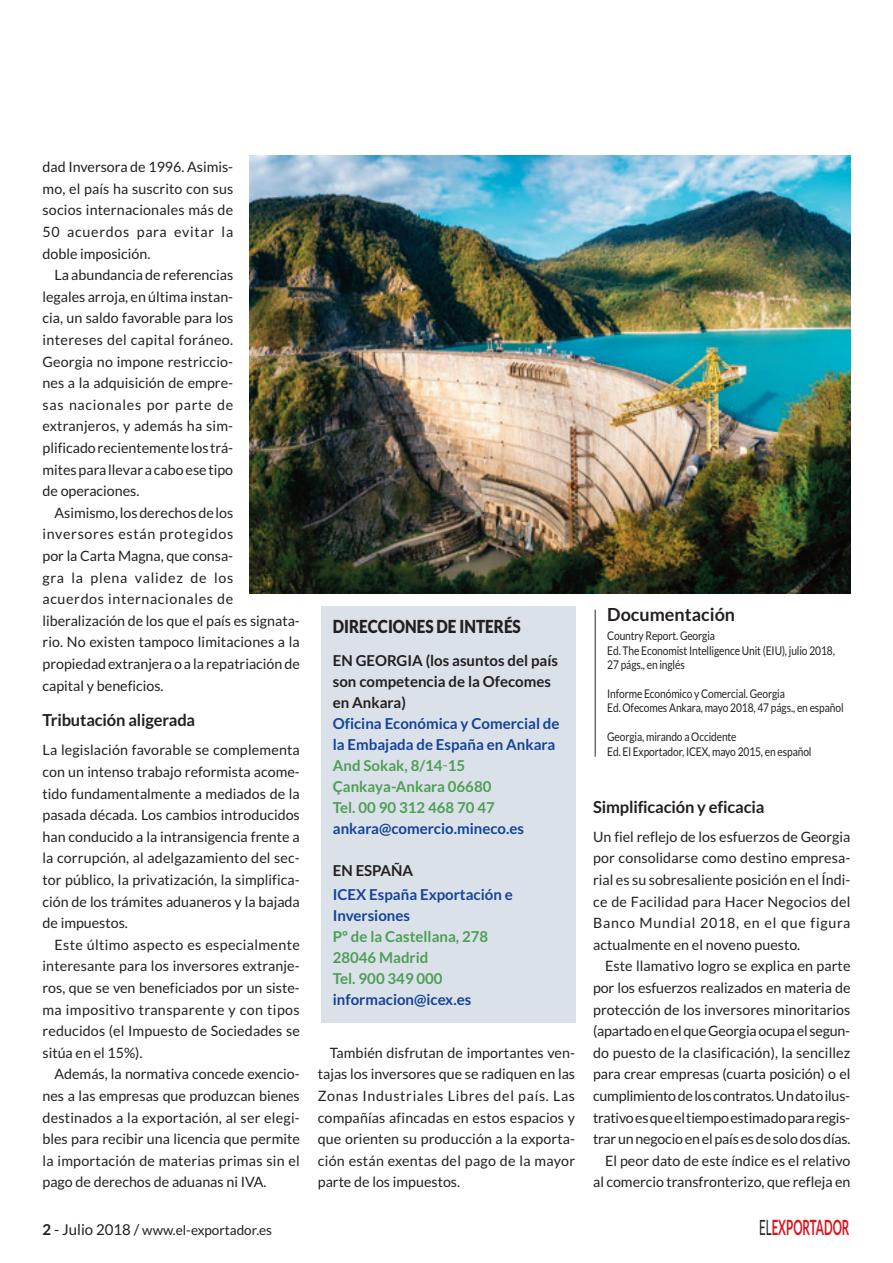
<style>
.page{position:relative;width:893px;height:1263px;background:#fff}
.page>*{position:absolute;margin:0;border:0;box-sizing:border-box;transform-origin:0 0}
.t1{font:700 21px "Lato";color:#d8171f;scale:.55 1}
.t2{font:900 18px "Lato";color:#231f20;scale:.85 1}
.t3{font:700 18px "Lato";color:#231f20}
.t4{font:700 16.5px "Lato";letter-spacing:-.01em;color:#231f20}
.t5{font:700 15px/21px "Lato";color:#154398}
.t6{font:700 15px/21px "Lato";color:#4e9e57}
.t7{font:14.25px/21.6px "Lato";color:#231f20;text-align:justify}
.t8{font:14.25px "Lato";letter-spacing:.05em;color:#231f20}
.t9{font:14.25px "Lato";letter-spacing:.03em;color:#231f20}
.t10{font:14.25px "Lato";letter-spacing:.025em;color:#231f20}
.t11{font:14.25px "Lato";letter-spacing:.045em;color:#231f20}
.t12{font:13.5px "Lato";color:#231f20}
.t13{font:12px/14.4px "Lato";letter-spacing:-.01em;color:#231f20;scale:.85 1}
.s1{color:#231f20}
.s2{color:#4e9e57}
.s3{font-family:"Noteworthy";font-weight:300;color:#4e9e57}
.s4{color:#154398}
.s5{font-weight:700;font-size:15px}
.s6{font-size:15px}
.s7{font-weight:400;color:#231f20}
</style>
<div class="page">
<div style="left:321px;top:606px;width:254px;height:417px;background:#dae1e9"></div>
<hr style="left:594px;top:610px;width:2px;height:147px;background:#6c6d70">
<img style="left:249px;top:155px;width:601px;height:438px">
<p class="t7" style="left:43px;top:157px;width:192px">dad Inversora de 1996. Asimis-</p>
<p class="t7" style="left:43px;top:179px;width:192px">mo, el país ha suscrito con sus</p>
<p class="t7" style="left:43px;top:201px;width:192px">socios internacionales más de</p>
<p class="t8" style="left:43px;top:226px;width:192px">50 acuerdos para evitar la</p>
<p class="t7" style="left:43px;top:244px;width:109px">doble imposición.</p>
<p class="t7" style="left:55px;top:265px;width:180px">La abundancia de referencias</p>
<p class="t7" style="left:43px;top:287px;width:192px">legales arroja, en última instan-</p>
<p class="t7" style="left:43px;top:309px;width:192px">cia, un saldo favorable para los</p>
<p class="t9" style="left:43px;top:334px;width:192px">intereses del capital foráneo.</p>
<p class="t7" style="left:43px;top:352px;width:192px">Georgia no impone restriccio-</p>
<p class="t7" style="left:43px;top:373px;width:192px">nes a la adquisición de empre-</p>
<p class="t8" style="left:43px;top:399px;width:192px">sas nacionales por parte de</p>
<p class="t7" style="left:43px;top:417px;width:192px">extranjeros, y además ha sim-</p>
<p class="t7" style="left:43px;top:438px;width:192px">plificado recientemente los trá-</p>
<p class="t7" style="left:43px;top:460px;width:192px">mites para llevar a cabo ese tipo</p>
<p class="t7" style="left:43px;top:481px;width:98px">de operaciones.</p>
<p class="t7" style="left:55px;top:503px;width:180px">Asimismo, los derechos de los</p>
<p class="t8" style="left:43px;top:529px;width:192px">inversores están protegidos</p>
<p class="t7" style="left:43px;top:546px;width:192px">por la Carta Magna, que consa-</p>
<p class="t8" style="left:43px;top:572px;width:192px">gra la plena validez de los</p>
<p class="t11" style="left:43px;top:594px;width:192px">acuerdos internacionales de</p>
<p class="t7" style="left:43px;top:611px;width:259px">liberalización de los que el país es signata-</p>
<p class="t7" style="left:43px;top:633px;width:259px">rio. No existen tampoco limitaciones a la</p>
<p class="t7" style="left:43px;top:654px;width:259px">propiedad extranjera o a la repatriación de</p>
<p class="t7" style="left:43px;top:676px;width:123px">capital y beneficios.</p>
<p class="t4" style="left:43px;top:714px;width:154px">Tributación aligerada</p>
<p class="t7" style="left:43px;top:741px;width:259px">La legislación favorable se complementa</p>
<p class="t7" style="left:43px;top:762px;width:259px">con un intenso trabajo reformista acome-</p>
<p class="t7" style="left:43px;top:784px;width:259px">tido fundamentalmente a mediados de la</p>
<p class="t7" style="left:43px;top:805px;width:259px">pasada década. Los cambios introducidos</p>
<p class="t7" style="left:43px;top:827px;width:259px">han conducido a la intransigencia frente a</p>
<p class="t7" style="left:43px;top:849px;width:259px">la corrupción, al adelgazamiento del sec-</p>
<p class="t7" style="left:43px;top:870px;width:259px">tor público, la privatización, la simplifica-</p>
<p class="t7" style="left:43px;top:892px;width:259px">ción de los trámites aduaneros y la bajada</p>
<p class="t7" style="left:43px;top:913px;width:87px">de impuestos.</p>
<p class="t10" style="left:55px;top:939px;width:247px">Este último aspecto es especialmente</p>
<p class="t7" style="left:43px;top:957px;width:259px">interesante para los inversores extranje-</p>
<p class="t7" style="left:43px;top:978px;width:259px">ros, que se ven beneficiados por un siste-</p>
<p class="t9" style="left:43px;top:1004px;width:259px">ma impositivo transparente y con tipos</p>
<p class="t7" style="left:43px;top:1021px;width:259px">reducidos (el Impuesto de Sociedades se</p>
<p class="t7" style="left:43px;top:1043px;width:102px">sitúa en el 15%).</p>
<p class="t7" style="left:55px;top:1065px;width:247px">Además, la normativa concede exencio-</p>
<p class="t7" style="left:43px;top:1086px;width:259px">nes a las empresas que produzcan bienes</p>
<p class="t7" style="left:43px;top:1108px;width:259px">destinados a la exportación, al ser elegi-</p>
<p class="t7" style="left:43px;top:1129px;width:259px">bles para recibir una licencia que permite</p>
<p class="t7" style="left:43px;top:1151px;width:259px">la importación de materias primas sin el</p>
<p class="t7" style="left:43px;top:1173px;width:226px">pago de derechos de aduanas ni IVA.</p>
<p class="t2" style="left:333px;top:616px;width:223px">DIRECCIONES DE INTERÉS</p>
<p class="t5" style="left:333px;top:651px;width:228px"><span class="s1">EN GEORGIA (los asuntos del país son competencia de la Ofecomes en Ankara)<br></span>Oficina Económica y Comercial de la Embajada de España en Ankara<br><span class="s2">And Sokak, 8/14</span><span class="s3">-</span><span class="s2">15<br>Çankaya-Ankara 06680<br>Tel. 00 90 312 468 70 47 </span>ankara@comercio.mineco.es</p>
<p class="t5" style="left:333px;top:859px;width:181px;line-height:24px"><span class="s1">EN ESPAÑA<br></span>ICEX España Exportación e</p>
<p class="t6" style="left:333px;top:906px;width:157px"><span class="s4">Inversiones<br></span>Pº de la Castellana, 278<br>28046 Madrid<br>Tel. 900 349 000 <span class="s4">informacion@icex.es</span></p>
<p class="t7" style="left:318px;top:1043px;width:259px;text-indent:12px">También disfrutan de importantes ven&shy;tajas los inversores que se radiquen en las Zonas Industriales Libres del país. Las compañías afincadas en estos espacios y que orienten su producción a la exporta&shy;ción están exentas del pago de la mayor parte de los impuestos.</p>
<p class="t3" style="left:607px;top:607px;width:129px">Documentación</p>
<p class="t13" style="left:607px;top:630px;width:269px">Country Report. Georgia<br>Ed. The Economist Intelligence Unit (EIU), julio 2018,<br>27 págs., en inglés</p>
<p class="t13" style="left:607px;top:687px;width:280px">Informe Económico y Comercial. Georgia<br>Ed. Ofecomes Ankara, mayo 2018, 47 págs., en español</p>
<p class="t13" style="left:607px;top:731px;width:242px">Georgia, mirando a Occidente<br>Ed. El Exportador, ICEX, mayo 2015, en español</p>
<p class="t4" style="left:593px;top:800px;width:173px">Simplificación y eficacia</p>
<p class="t7" style="left:593px;top:827px;width:259px">Un fiel reflejo de los esfuerzos de Georgia</p>
<p class="t7" style="left:593px;top:849px;width:259px">por consolidarse como destino empresa-</p>
<p class="t7" style="left:593px;top:870px;width:259px">rial es su sobresaliente posición en el Índi-</p>
<p class="t7" style="left:593px;top:892px;width:259px">ce de Facilidad para Hacer Negocios del</p>
<p class="t8" style="left:593px;top:918px;width:259px">Banco Mundial 2018, en el que figura</p>
<p class="t7" style="left:593px;top:935px;width:209px">actualmente en el noveno puesto.</p>
<p class="t7" style="left:605px;top:957px;width:247px">Este llamativo logro se explica en parte</p>
<p class="t7" style="left:593px;top:978px;width:259px">por los esfuerzos realizados en materia de</p>
<p class="t7" style="left:593px;top:1000px;width:259px">protección de los inversores minoritarios</p>
<p class="t7" style="left:593px;top:1021px;width:259px">(apartado en el que Georgia ocupa el segun-</p>
<p class="t7" style="left:593px;top:1043px;width:259px">do puesto de la clasificación), la sencillez</p>
<p class="t7" style="left:593px;top:1065px;width:259px">para crear empresas (cuarta posición) o el</p>
<p class="t7" style="left:593px;top:1086px;width:259px">cumplimiento de los contratos. Un dato ilus-</p>
<p class="t7" style="left:593px;top:1108px;width:259px">trativo es que el tiempo estimado para regis-</p>
<p class="t7" style="left:593px;top:1129px;width:259px">trar un negocio en el país es de solo dos días.</p>
<p class="t7" style="left:605px;top:1151px;width:247px">El peor dato de este índice es el relativo</p>
<p class="t7" style="left:593px;top:1173px;width:259px">al comercio transfronterizo, que refleja en</p>
<p class="t12" style="left:43px;top:1225px;width:231px"><span class="s5">2</span> <span class="s6">- Julio 2018 /</span> www.el-exportador.es</p>
<p class="t1" style="left:759px;top:1220px;width:166px"><span class="s7">EL</span>EXPORTADOR</p>
</div>
